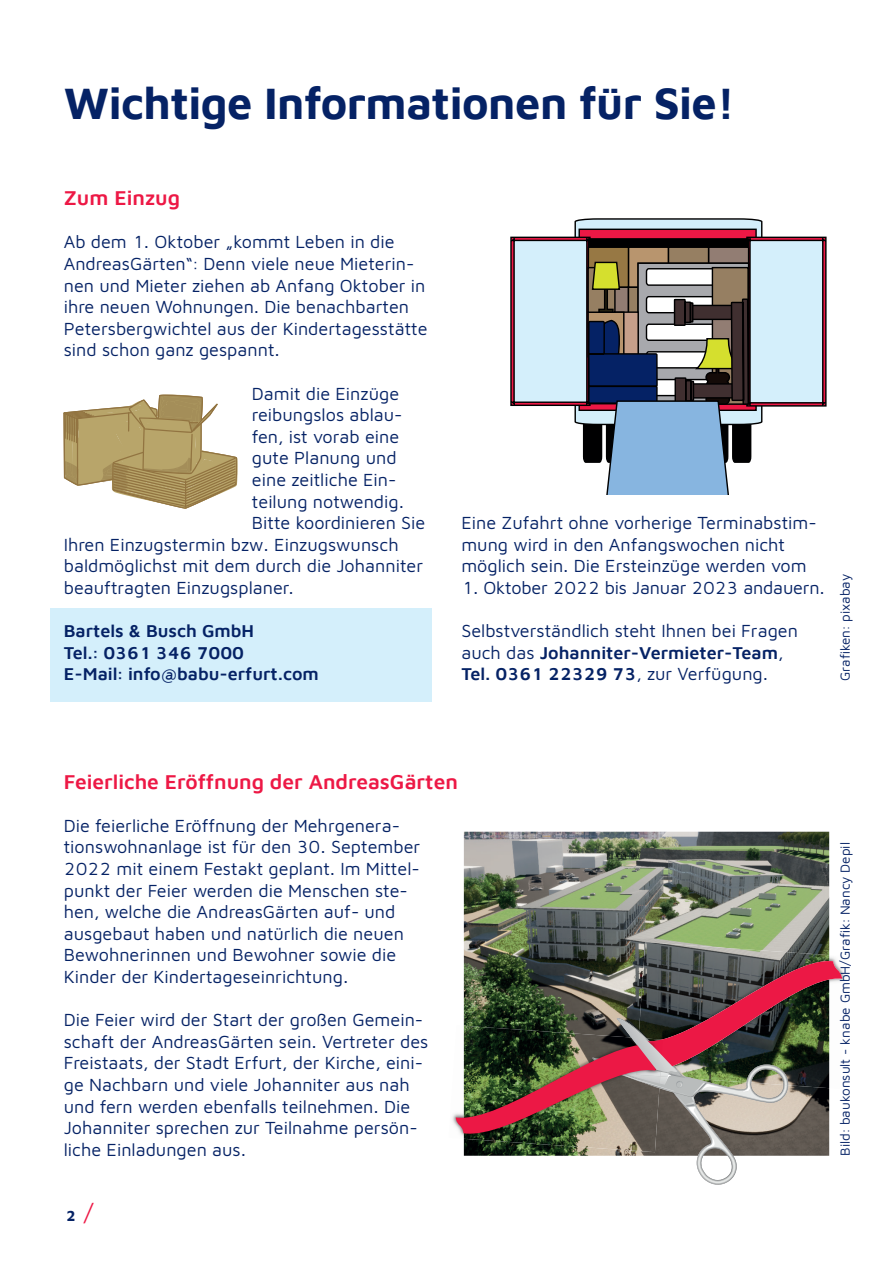
<style>
.page{position:relative;width:893px;height:1263px;background:#fff}
.page>*{position:absolute;margin:0;border:0;box-sizing:border-box;transform-origin:0 0}
.t1{font:700 45px "Maven Johanniter";letter-spacing:-.01em;color:#052265}
.t2{font:600 21px "Maven Johanniter";color:#ed1845}
.t3{font:18px/21.6px "Maven Johanniter";color:#052265}
.t4{font:600 18px/21.6px "Maven Johanniter";color:#052265}
.t5{font:700 15px "Maven Pro";color:#052265}
.t6{font:13.5px "Maven Johanniter";color:#052265}
.s1{font-weight:600}
.s2{font-weight:400;font-size:24px;color:#ed1845}
</style>
<div class="page">
<img style="left:464px;top:832px;width:365px;height:126px">
<div style="left:50px;top:608px;width:382px;height:94px;background:#d4effb"></div>
<svg style="left:510px;top:236px;width:317px;height:171px;background:#c5d3e0"></svg>
<svg style="left:574px;top:218px;width:189px;height:277px;background:#858891"></svg>
<svg style="left:63px;top:394px;width:175px;height:115px"></svg>
<img style="left:829px;top:955px;width:16px;height:26px">
<img style="left:639px;top:942px;width:190px;height:16px">
<img style="left:452px;top:1113px;width:4px;height:13px">
<img style="left:456px;top:958px;width:386px;height:227px">
<h1 class="t1" style="left:64px;top:71px;width:673px">Wichtige Informationen für Sie!</h1>
<p class="t2" style="left:64px;top:183px;width:118px">Zum Einzug</p>
<p class="t3" style="left:64px;top:230px;width:365px">Ab dem 1. Oktober „kommt Leben in die AndreasGärten“: Denn viele neue Mieterin&shy;nen und Mieter ziehen ab Anfang Oktober in ihre neuen Wohnungen. Die benachbarten Petersbergwichtel aus der Kindertagesstätte sind schon ganz gespannt.</p>
<p class="t3" style="left:252px;top:381px;width:149px">Damit die Einzüge</p>
<p class="t3" style="left:252px;top:403px;width:152px">reibungslos ablau-</p>
<p class="t3" style="left:252px;top:425px;width:149px">fen, ist vorab eine</p>
<p class="t3" style="left:252px;top:446px;width:146px">gute Planung und</p>
<p class="t3" style="left:252px;top:468px;width:146px">eine zeitliche Ein-</p>
<p class="t3" style="left:252px;top:489px;width:154px">teilung notwendig.</p>
<p class="t3" style="left:252px;top:511px;width:175px">Bitte koordinieren Sie</p>
<p class="t3" style="left:64px;top:533px;width:336px">Ihren Einzugstermin bzw. Einzugswunsch</p>
<p class="t3" style="left:64px;top:554px;width:361px">baldmöglichst mit dem durch die Johanniter</p>
<p class="t3" style="left:64px;top:576px;width:231px">beauftragten Einzugsplaner.</p>
<p class="t4" style="left:64px;top:619px;width:257px">Bartels &amp; Busch GmbH<br>Tel.: 0361 346 7000<br>E-Mail: info@babu-erfurt.com</p>
<p class="t3" style="left:461px;top:511px;width:357px">Eine Zufahrt ohne vorherige Terminabstim&shy;mung wird in den Anfangswochen nicht möglich sein. Die Ersteinzüge werden vom</p>
<p class="t3" style="left:461px;top:576px;width:365px">1. Oktober 2022 bis Januar 2023 andauern.</p>
<p class="t3" style="left:461px;top:619px;width:338px">Selbstverständlich steht Ihnen bei Fragen auch das <span class="s1">Johanniter-Vermieter-Team</span>,<br><span class="s1">Tel. 0361 22329 73</span>, zur Verfügung.</p>
<p class="t6" style="left:836px;top:681px;width:108px;rotate:-90deg">Grafiken: pixabay</p>
<p class="t2" style="left:64px;top:766px;width:396px">Feierliche Eröffnung der AndreasGärten</p>
<p class="t3" style="left:64px;top:813px;width:358px">Die feierliche Eröffnung der Mehrgenera&shy;tionswohnanlage ist für den 30. September 2022 mit einem Festakt geplant. Im Mittel&shy;punkt der Feier werden die Menschen ste&shy;hen, welche die AndreasGärten auf- und ausgebaut haben und natürlich die neuen Bewohnerinnen und Bewohner sowie die Kinder der Kindertageseinrichtung.</p>
<p class="t3" style="left:64px;top:1008px;width:366px">Die Feier wird der Start der großen Gemein&shy;schaft der AndreasGärten sein. Vertreter des Freistaats, der Stadt Erfurt, der Kirche, eini&shy;ge Nachbarn und viele Johanniter aus nah und fern werden ebenfalls teilnehmen. Die Johanniter sprechen zur Teilnahme persön&shy;liche Einladungen aus.</p>
<p class="t5" style="left:66px;top:1205px;width:29px">2 <span class="s2">/</span></p>
<p class="t6" style="left:836px;top:1156px;width:315px;rotate:-90deg">Bild: baukonsult - knabe GmbH/Grafik: Nancy Depil</p>
</div>
